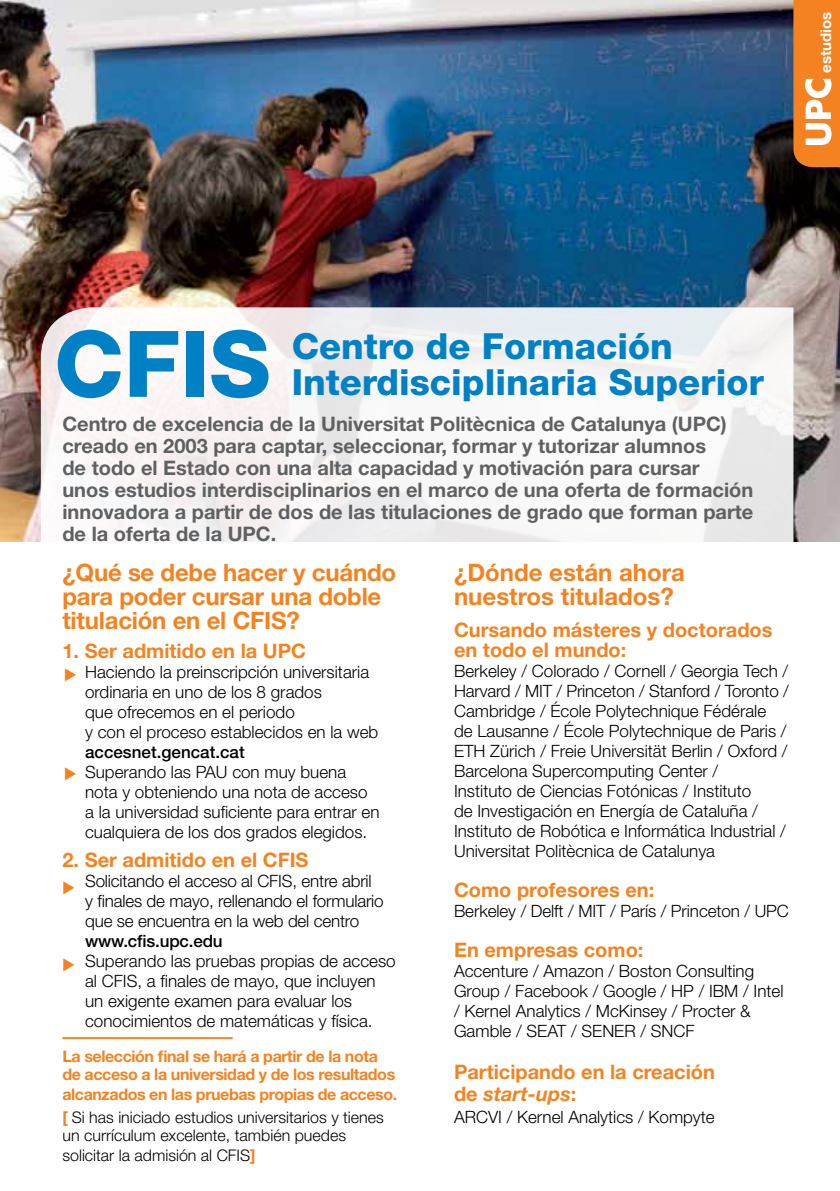
<style>
.page{position:relative;width:840px;height:1191px;background:#fff}
.page>*{position:absolute;margin:0;border:0;box-sizing:border-box;transform-origin:0 0}
.t1{font:800 92px "Helvetica Neue LT Std";color:#0081c6}
.t2{font:800 36px "Helvetica Neue LT Std";color:#0081c6}
.t3{font:700 24px/24px "Helvetica Neue LT Std";letter-spacing:-.01em;color:#f58220}
.t4{font:700 20px/22px "Helvetica Neue LT Std";color:#5f6062}
.t5{font:700 20px/20px "Helvetica Neue LT Std";color:#f58220}
.t6{font:300 17px/20px "Helvetica Neue LT Std";color:#000}
.t7{font:500 17px "Helvetica Neue LT Std";color:#000}
.t8{font:300 16px/23.6px "Helvetica Neue LT Std";color:#000}
.t9{font:700 16px/18px "Helvetica Neue LT Std";letter-spacing:-.025em;color:#f58220}
.t10{font:700 15px "Helvetica Neue LT Std";color:#fff}
.s1{font-weight:700;color:#f58220}
.s2{font-style:italic}
</style>
<div class="page">
<img style="left:0;top:0;width:839px;height:541px">
<hr style="left:62px;top:1037px;width:170px;height:2px;background:#f58220">
<svg style="left:41px;top:307px;width:752px;height:235px;fill:#f8f6f6"></svg>
<svg style="left:793px;top:0;width:46px;height:167px;background:#f28f3c"></svg>
<p class="t10" style="left:816px;top:73px;width:63px;rotate:-90deg">estudios</p>
<h1 class="t1" style="left:54px;top:309px;width:218px">CFIS</h1>
<h2 class="t2" style="left:291px;top:325px;width:382px">Centro de Formación</h2>
<h2 class="t2" style="left:291px;top:361px;width:473px">Interdisciplinaria Superior</h2>
<p class="t4" style="left:62px;top:412px;width:692px">Centro de excelencia de la Universitat Politècnica de Catalunya (UPC) creado en 2003 para captar, seleccionar, formar y tutorizar alumnos<br>de todo el Estado con una alta capacidad y motivación para cursar<br>unos estudios interdisciplinarios en el marco de una oferta de formación innovadora a partir de dos de las titulaciones de grado que forman parte de la oferta de la UPC.</p>
<h3 class="t3" style="left:62px;top:560px;width:335px">¿Qué se debe hacer y cuándo para poder cursar una doble titulación en el CFIS?</h3>
<p class="t5" style="left:62px;top:640px;width:245px">1. Ser admitido en la UPC</p>
<p class="t6" style="left:85px;top:661px;width:294px">Haciendo la preinscripción universitaria ordinaria en uno de los 8 grados<br>que ofrecemos en el periodo<br>y con el proceso establecidos en la web</p>
<p class="t7" style="left:85px;top:742px;width:161px">accesnet.gencat.cat</p>
<p class="t6" style="left:85px;top:761px;width:296px">Superando las PAU con muy buena nota y obteniendo una nota de acceso a la universidad suficiente para entrar en cualquiera de los dos grados elegidos.</p>
<p class="t5" style="left:62px;top:849px;width:247px">2. Ser admitido en el CFIS</p>
<p class="t6" style="left:85px;top:870px;width:300px">Solicitando el acceso al CFIS, entre abril y finales de mayo, rellenando el formulario que se encuentra en la web del centro</p>
<p class="t7" style="left:85px;top:930px;width:139px">www.cfis.upc.edu</p>
<p class="t6" style="left:85px;top:950px;width:312px">Superando las pruebas propias de acceso al CFIS, a finales de mayo, que incluyen un exigente examen para evaluar los conocimientos de matemáticas y física.</p>
<p class="t9" style="left:62px;top:1046px;width:334px">La selección final se hará a partir de la nota de acceso a la universidad y de los resultados</p>
<p class="t8" style="left:62px;top:1081px;width:336px"><span class="s1">alcanzados en las pruebas propias de acceso. [</span> Si has iniciado estudios universitarios y tienes</p>
<p class="t8" style="left:62px;top:1125px;width:285px;line-height:20px">un currículum excelente, también puedes solicitar la admisión al CFIS<span class="s1">]</span></p>
<h3 class="t3" style="left:454px;top:560px;width:232px">¿Dónde están ahora nuestros titulados?</h3>
<p class="t5" style="left:454px;top:619px;width:320px">Cursando másteres y doctorados en todo el mundo:</p>
<p class="t6" style="left:454px;top:660px;width:336px">Berkeley / Colorado / Cornell / Georgia Tech / Harvard / MIT / Princeton / Stanford / Toronto / Cambridge / École Polytechnique Fédérale de Lausanne / École Polytechnique de Paris / ETH Zürich / Freie Universität Berlin / Oxford / Barcelona Supercomputing Center /<br>Instituto de Ciencias Fotónicas / Instituto<br>de Investigación en Energía de Cataluña / Instituto de Robótica e Informática Industrial / Universitat Politècnica de Catalunya</p>
<p class="t5" style="left:454px;top:879px;width:201px">Como profesores en:</p>
<p class="t6" style="left:454px;top:900px;width:336px">Berkeley / Delft / MIT / París / Princeton / UPC</p>
<p class="t5" style="left:454px;top:939px;width:191px">En empresas como:</p>
<p class="t6" style="left:454px;top:960px;width:331px">Accenture / Amazon / Boston Consulting Group / Facebook / Google / HP / IBM / Intel / Kernel Analytics / McKinsey / Procter &amp; Gamble / SEAT / SENER / SNCF</p>
<p class="t5" style="left:454px;top:1060px;width:262px;line-height:22px">Participando en la creación de <span class="s2">start-ups</span>:</p>
<p class="t6" style="left:454px;top:1106px;width:262px">ARCVI / Kernel Analytics / Kompyte</p>
</div>
